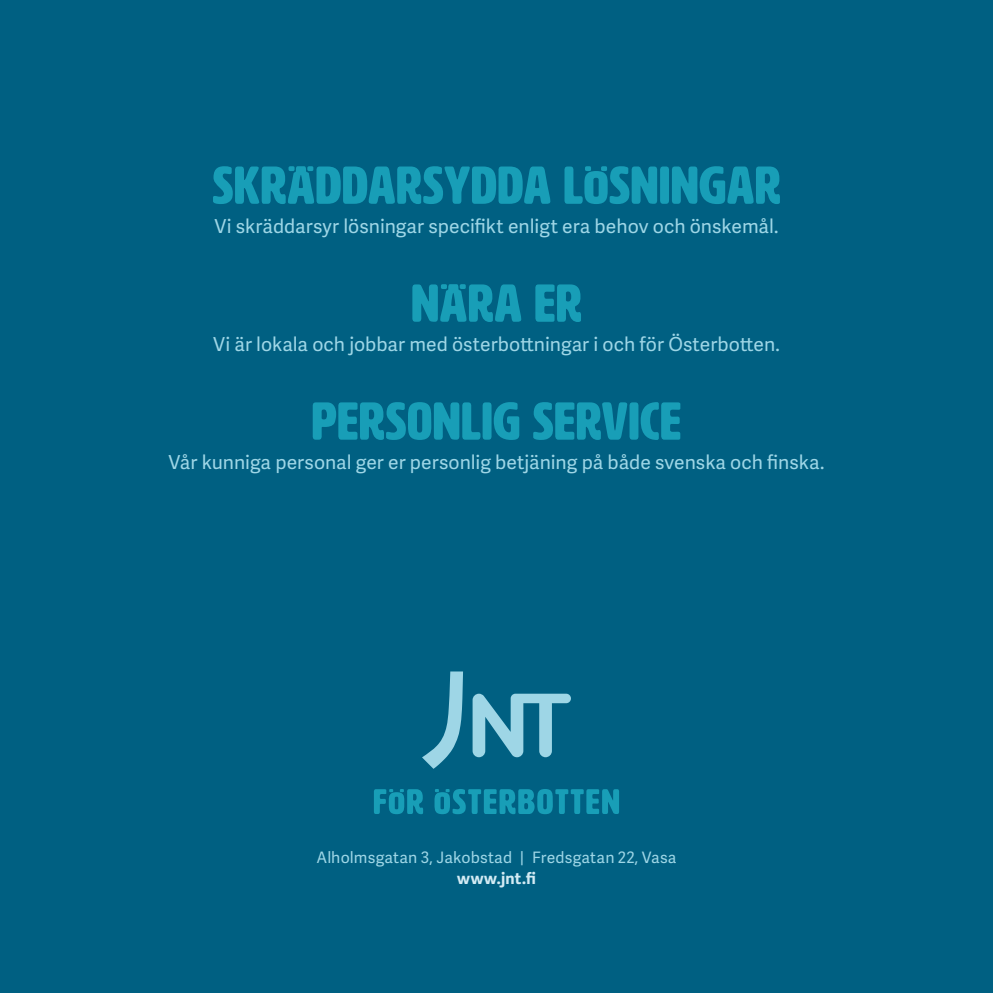
<style>
.page{position:relative;width:993px;height:993px;background:#fff}
.page>*{position:absolute;margin:0;border:0;box-sizing:border-box;transform-origin:0 0}
.t1{font:52.5px "HWT Artz";letter-spacing:.015em;color:#189eb7}
.t2{font:19.25px "Adelle Sans";color:#9ed6e6}
.t3{font:15.75px "Adelle Sans";letter-spacing:.01em;color:#9ed6e6}
.t4{font:700 15.75px "Adelle Sans";letter-spacing:.03em;color:#d3ebf4}
</style>
<div class="page">
<div style="left:0;top:0;width:992px;height:992px;background:#006082"></div>
<svg style="left:422px;top:671px;width:148px;height:97px"></svg>
<svg style="left:434px;top:789px;width:185px;height:24px"></svg>
<svg style="left:374px;top:789px;width:49px;height:24px"></svg>
<h1 class="t1" style="left:212px;top:158px;width:569px">SKRÄDDARSYDDA LÖSNINGAR</h1>
<p class="t2" style="left:214px;top:215px;width:565px">Vi skräddarsyr lösningar specifikt enligt era behov och önskemål.</p>
<h1 class="t1" style="left:411px;top:275px;width:171px">NÄRA ER</h1>
<p class="t2" style="left:213px;top:333px;width:568px">Vi är lokala och jobbar med österbottningar i och för Österbotten.</p>
<h1 class="t1" style="left:312px;top:393px;width:371px">PERSONLIG SERVICE</h1>
<p class="t2" style="left:168px;top:451px;width:657px">Vår kunniga personal ger er personlig betjäning på både svenska och finska.</p>
<p class="t3" style="left:316px;top:847px;width:361px">Alholmsgatan 3, Jakobstad | Fredsgatan 22, Vasa</p>
<p class="t4" style="left:457px;top:868px;width:80px">www.jnt.fi</p>
</div>
